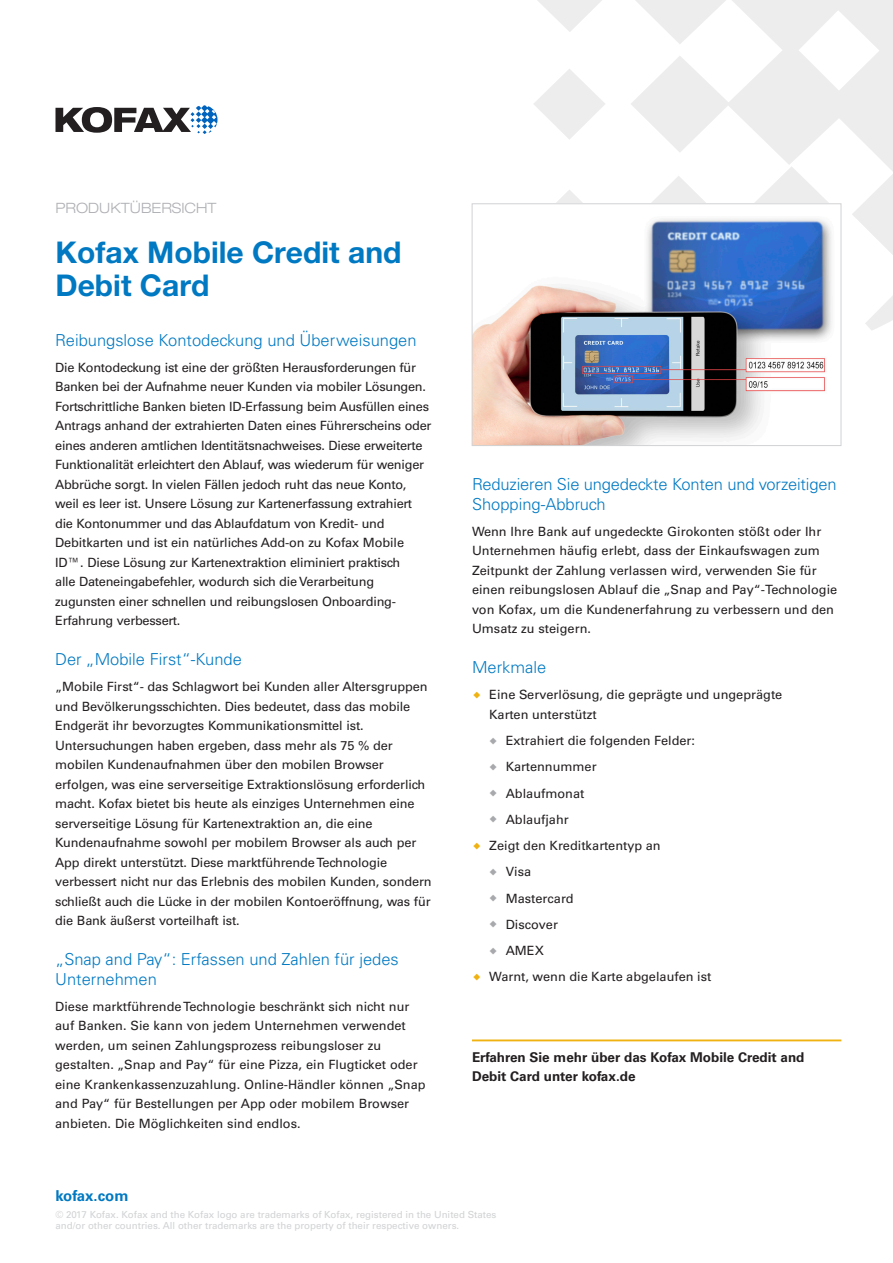
<style>
.page{position:relative;width:893px;height:1263px;background:#fff}
.page>*{position:absolute;margin:0;border:0;box-sizing:border-box;transform-origin:0 0}
.t1{font:700 30px/33px "Helvetica Neue LT Pro";color:#0079c2}
.t2{font:300 16.5px/19.5px "Univers LT Std";color:#0079c2}
.url_-_blue{font:700 15px "Univers LT Std";color:#0079c2}
.document_label{font:300 expanded 14.25px "Helvetica Neue LT Std";color:#b0b1b5}
.body_copy_callout{font:700 13.5px/19.5px "Univers LT Std";color:#231f20}
.body_copy{font:12.75px/19.5px "Univers LT Std";letter-spacing:-.01em;color:#231f20}
.copyright{font:9.75px/10.5px "Univers LT Std";color:#d1d2d4}
</style>
<div class="page">
<svg style="left:537px;top:0;width:65px;height:32px"></svg>
<svg style="left:534px;top:69px;width:71px;height:70px"></svg>
<svg style="left:556px;top:190px;width:27px;height:13px"></svg>
<svg style="left:865px;top:296px;width:28px;height:34px"></svg>
<svg style="left:631px;top:0;width:262px;height:263px"></svg>
<svg style="left:55px;top:105px;width:162px;height:29px"></svg>
<hr style="left:472px;top:1039px;width:369px;height:2px;background:#efb211">
<img style="left:474px;top:205px;width:365px;height:239px">
<div style="left:472px;top:203px;width:369px;height:243px;border:1px solid #d1d2d4"></div>
<p class="document_label" style="left:55px;top:200px;width:163px">PRODUKTÜBERSICHT</p>
<p class="t1" style="left:55px;top:235px;width:347px">Kofax Mobile Credit and<br>Debit Card</p>
<p class="t2" style="left:55px;top:330px;width:363px">Reibungslose Kontodeckung und Überweisungen</p>
<p class="body_copy" style="left:55px;top:358px;width:378px">Die Kontodeckung ist eine der größten Herausforderungen für Banken bei der Aufnahme neuer Kunden via mobiler Lösungen.<br>Fortschrittliche Banken bieten ID-Erfassung beim Ausfüllen eines Antrags anhand der extrahierten Daten eines Führerscheins oder eines anderen amtlichen Identitätsnachweises. Diese erweiterte Funktionalität erleichtert den Ablauf, was wiederum für weniger Abbrüche sorgt. In vielen Fällen jedoch ruht das neue Konto, weil es leer ist. Unsere Lösung zur Kartenerfassung extrahiert die Kontonummer und das Ablaufdatum von Kredit- und Debitkarten und ist ein natürliches Add-on zu Kofax Mobile ID™. Diese Lösung zur Kartenextraktion eliminiert praktisch<br>alle Dateneingabefehler, wodurch sich die Verarbeitung zugunsten einer schnellen und reibungslosen Onboarding-Erfahrung verbessert.</p>
<p class="t2" style="left:55px;top:649px;width:188px">Der „Mobile First“-Kunde</p>
<p class="body_copy" style="left:55px;top:677px;width:378px">„Mobile First“- das Schlagwort bei Kunden aller Altersgruppen und Bevölkerungsschichten. Dies bedeutet, dass das mobile Endgerät ihr bevorzugtes Kommunikationsmittel ist.<br>Untersuchungen haben ergeben, dass mehr als 75 % der mobilen Kundenaufnahmen über den mobilen Browser erfolgen, was eine serverseitige Extraktionslösung erforderlich macht. Kofax bietet bis heute als einziges Unternehmen eine serverseitige Lösung für Kartenextraktion an, die eine Kundenaufnahme sowohl per mobilem Browser als auch per App direkt unterstützt. Diese marktführende Technologie verbessert nicht nur das Erlebnis des mobilen Kunden, sondern schließt auch die Lücke in der mobilen Kontoeröffnung, was für die Bank äußerst vorteilhaft ist.</p>
<p class="t2" style="left:55px;top:949px;width:345px">„Snap and Pay“: Erfassen und Zahlen für jedes<br>Unternehmen</p>
<p class="body_copy" style="left:55px;top:997px;width:372px">Diese marktführende Technologie beschränkt sich nicht nur auf Banken. Sie kann von jedem Unternehmen verwendet werden, um seinen Zahlungsprozess reibungsloser zu gestalten. „Snap and Pay“ für eine Pizza, ein Flugticket oder eine Krankenkassenzuzahlung. Online-Händler können „Snap and Pay“ für Bestellungen per App oder mobilem Browser anbieten. Die Möglichkeiten sind endlos.</p>
<p class="t2" style="left:472px;top:474px;width:366px">Reduzieren Sie ungedeckte Konten und vorzeitigen<br>Shopping-Abbruch</p>
<p class="body_copy" style="left:472px;top:522px;width:367px">Wenn Ihre Bank auf ungedeckte Girokonten stößt oder Ihr Unternehmen häufig erlebt, dass der Einkaufswagen zum Zeitpunkt der Zahlung verlassen wird, verwenden Sie für einen reibungslosen Ablauf die „Snap and Pay“-Technologie von Kofax, um die Kundenerfahrung zu verbessern und den Umsatz zu steigern.</p>
<p class="t2" style="left:472px;top:657px;width:76px">Merkmale</p>
<p class="body_copy" style="left:489px;top:685px;width:295px">Eine Serverlösung, die geprägte und ungeprägte<br>Karten unterstützt</p>
<p class="body_copy" style="left:506px;top:731px;width:191px">Extrahiert die folgenden Felder:</p>
<p class="body_copy" style="left:506px;top:757px;width:92px">Kartennummer</p>
<p class="body_copy" style="left:506px;top:783px;width:80px">Ablaufmonat</p>
<p class="body_copy" style="left:506px;top:810px;width:65px">Ablaufjahr</p>
<p class="body_copy" style="left:489px;top:836px;width:173px">Zeigt den Kreditkartentyp an</p>
<p class="body_copy" style="left:506px;top:862px;width:27px">Visa</p>
<p class="body_copy" style="left:506px;top:888px;width:70px">Mastercard</p>
<p class="body_copy" style="left:506px;top:915px;width:54px">Discover</p>
<p class="body_copy" style="left:506px;top:941px;width:40px">AMEX</p>
<p class="body_copy" style="left:489px;top:967px;width:224px">Warnt, wenn die Karte abgelaufen ist</p>
<p class="body_copy_callout" style="left:472px;top:1047px;width:334px">Erfahren Sie mehr über das Kofax Mobile Credit and<br>Debit Card unter kofax.de</p>
<p class="url_-_blue" style="left:55px;top:1187px;width:75px">kofax.com</p>
<p class="copyright" style="left:55px;top:1210px;width:442px">© 2017 Kofax. Kofax and the Kofax logo are trademarks of Kofax, registered in the United States and/or other countries. All other trademarks are the property of their respective owners.</p>
</div>
